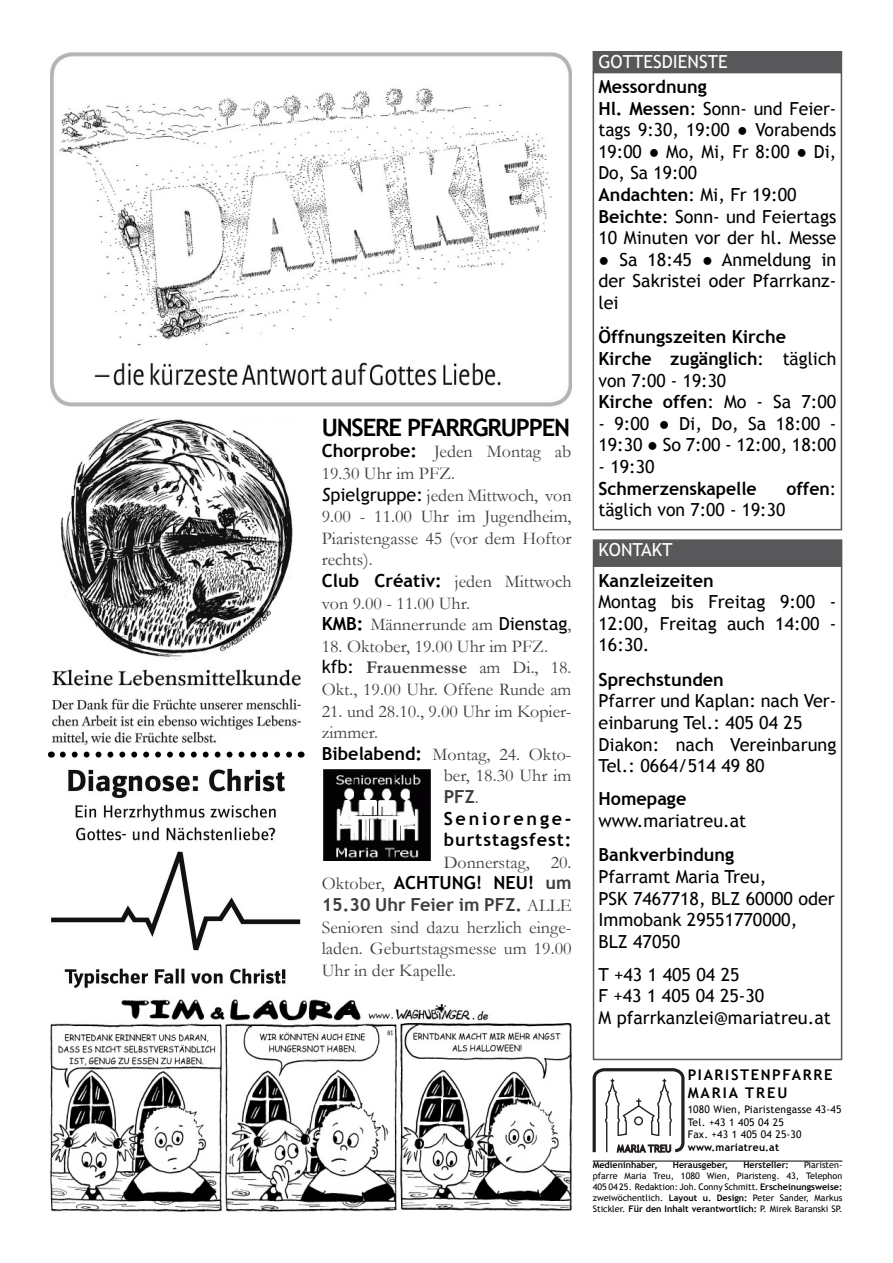
<style>
.page{position:relative;width:893px;height:1263px;background:#fff}
.page>*{position:absolute;margin:0;border:0;box-sizing:border-box;transform-origin:0 0}
.t1{font:700 24px "Trebuchet MS";letter-spacing:-.05em;color:#000}
.t2{font:18px/21.6px "Trebuchet MS";color:#000}
.t3{font:18px/21.6px "Garamond";color:#3e3d40}
.t4{font:700 18px/21.6px "Trebuchet MS";color:#000}
.t5{font:700 18px/21.6px "Trebuchet MS";color:#3e3d40}
.t6{font:700 18px/21.6px "Trebuchet MS";letter-spacing:.05em;color:#000}
.t7{font:18px "Trebuchet MS";color:#fff}
.t8{font:700 14.7px/17.7px "Trebuchet MS";letter-spacing:.11em;color:#000}
.t9{font:10.5px/12.6px "Trebuchet MS";letter-spacing:.02em;color:#000}
.t10{font:700 10.5px "Trebuchet MS";letter-spacing:.02em;color:#000}
.t11{font:9px/10.8px "Trebuchet MS";color:#000;text-align:justify}
.t12{font:700 9px "Trebuchet MS";color:#000}
.s1{font-family:"Trebuchet MS";font-weight:700;color:#000}
.s2{font-family:"Trebuchet MS";font-style:italic;color:#000}
.s3{font-family:"Trebuchet MS";color:#000}
.s4{font-weight:700}
.s5{color:#3e3d40}
.s6{font-family:"Garamond";font-weight:400;color:#3e3d40}
.s7{font-family:"Garamond";font-weight:400}
.s8{color:#000}
.s9{font-weight:400}
</style>
<div class="page">
<img style="left:323px;top:769px;width:108px;height:92px">
<img style="left:52px;top:418px;width:248px;height:327px">
<img style="left:51px;top:52px;width:520px;height:355px">
<img style="left:50px;top:999px;width:523px;height:213px">
<img style="left:51px;top:768px;width:249px;height:220px">
<svg style="left:63px;top:752px;width:238px;height:6px"></svg>
<div style="left:592px;top:565px;width:250px;height:495px;border:1px solid #58585a"></div>
<div style="left:593px;top:540px;width:248px;height:26px;background:#58585a"></div>
<div style="left:592px;top:539px;width:250px;height:27px;border:1px solid #58585a"></div>
<div style="left:592px;top:72px;width:250px;height:458px;border:1px solid #58585a"></div>
<div style="left:593px;top:52px;width:248px;height:20px;background:#58585a"></div>
<div style="left:592px;top:51px;width:250px;height:22px;border:1px solid #58585a"></div>
<hr style="left:592px;top:1160px;width:250px;height:2px;background:#58585a">
<svg style="left:592px;top:1068px;width:92px;height:84px"></svg>
<h1 class="t1" style="left:322px;top:418px;width:250px">UNSERE PFARRGRUPPEN</h1>
<p class="t3" style="left:322px;top:443px;width:251px"><span class="s1">Chorprobe:</span> Jeden Montag ab<br>19.30 Uhr im PFZ.<br><span class="s2">S</span><span class="s3">pielgruppe:</span> jeden Mittwoch, von<br>9.00 - 11.00 Uhr im Jugendheim,<br>Piaristengasse 45 (vor dem Hoftor rechts).<br><span class="s1">Club Créativ:</span> jeden Mittwoch von 9.00 - 11.00 Uhr.<br><span class="s1">KMB:</span> Männerrunde am <span class="s3">Dienstag</span>,</p>
<p class="t3" style="left:322px;top:638px;width:251px">18. Oktober, 19.00 Uhr im PFZ. <span class="s3">kfb:</span> <span class="s4">Frauenmesse</span> am Di., 18.<br>Okt., 19.00 Uhr. Offene Runde am</p>
<p class="t3" style="left:322px;top:702px;width:251px">21. und 28.10., 9.00 Uhr im Kopier-</p>
<p class="t3" style="left:322px;top:724px;width:58px">zimmer.</p>
<p class="t3" style="left:322px;top:746px;width:251px"><span class="s1">Bibelabend:</span> Montag, 24. Okto-</p>
<p class="t3" style="left:443px;top:767px;width:129px">ber, 18.30 Uhr im</p>
<p class="t6" style="left:443px;top:787px;width:129px"><span class="s5">PFZ</span><span class="s6">.<br></span>Seniorenge&shy;burtstagsfest:</p>
<p class="t3" style="left:443px;top:854px;width:129px">Donnerstag, 20.</p>
<p class="t5" style="left:322px;top:874px;width:251px"><span class="s7">Oktober,</span> <span class="s8">ACHTUNG! NEU!</span> um<br>15.30 Uhr Feier im PFZ. <span class="s7">ALLE</span></p>
<p class="t3" style="left:322px;top:918px;width:251px;text-align:justify">Senioren sind dazu herzlich einge&shy;laden. Geburtstagsmesse um 19.00<br>Uhr in der Kapelle.</p>
<p class="t7" style="left:598px;top:55px;width:131px">GOTTESDIENSTE</p>
<p class="t2" style="left:598px;top:77px;width:239px"><span class="s4">Messordnung<br>Hl. Messen</span>: Sonn- und Feier&shy;tags 9:30, 19:00 ● Vorabends<br>19:00 ● Mo, Mi, Fr 8:00 ● Di,<br>Do, Sa 19:00<br><span class="s4">Andachten</span>: Mi, Fr 19:00<br><span class="s4">Beichte</span>: Sonn- und Feiertags<br>10 Minuten vor der hl. Messe</p>
<p class="t2" style="left:598px;top:250px;width:239px;text-align:justify">● Sa 18:45 ● Anmeldung in der Sakristei oder Pfarrkanz&shy;lei</p>
<p class="t4" style="left:598px;top:328px;width:239px">Öffnungszeiten Kirche<br>Kirche zugänglich<span class="s9">: täglich von 7:00 - 19:30<br></span>Kirche offen<span class="s9">: Mo - Sa 7:00</span></p>
<p class="t2" style="left:598px;top:414px;width:239px">- 9:00 ● Di, Do, Sa 18:00 -<br>19:30 ● So 7:00 - 12:00, 18:00</p>
<p class="t2" style="left:598px;top:457px;width:58px">- 19:30</p>
<p class="t4" style="left:598px;top:479px;width:160px">Schmerzenskapelle</p>
<p class="t4" style="left:786px;top:479px;width:52px">offen<span class="s9">:</span></p>
<p class="t2" style="left:598px;top:501px;width:188px">täglich von 7:00 - 19:30</p>
<p class="t7" style="left:598px;top:543px;width:76px">KONTAKT</p>
<p class="t4" style="left:598px;top:571px;width:117px">Kanzleizeiten</p>
<p class="t2" style="left:598px;top:593px;width:239px;text-align:justify">Montag bis Freitag 9:00 - 12:00, Freitag auch 14:00 - 16:30.</p>
<p class="t4" style="left:598px;top:670px;width:127px">Sprechstunden</p>
<p class="t2" style="left:598px;top:692px;width:239px">Pfarrer und Kaplan: nach Ver&shy;einbarung Tel.: 405 04 25<br>Diakon: nach Vereinbarung<br>Tel.: 0664/514 49 80</p>
<p class="t4" style="left:598px;top:790px;width:89px">Homepage</p>
<p class="t2" style="left:598px;top:811px;width:149px">www.mariatreu.at</p>
<p class="t4" style="left:598px;top:846px;width:137px">Bankverbindung</p>
<p class="t2" style="left:598px;top:867px;width:238px">Pfarramt Maria Treu,<br>PSK 7467718, BLZ 60000 oder<br>Immobank 29551770000,<br>BLZ 47050</p>
<p class="t2" style="left:598px;top:965px;width:234px">T +43 1 405 04 25<br>F +43 1 405 04 25-30<br>M pfarrkanzlei@mariatreu.at</p>
<p class="t8" style="left:687px;top:1067px;width:146px">PIARISTENPFARRE<br>MARIA TREU</p>
<p class="t9" style="left:687px;top:1104px;width:155px">1080 Wien, Piaristengasse 43-45<br>Tel. +43 1 405 04 25<br>Fax. +43 1 405 04 25-30</p>
<p class="t10" style="left:687px;top:1143px;width:93px">www.mariatreu.at</p>
<p class="t12" style="left:592px;top:1162px;width:66px">Medieninhaber,</p>
<p class="t12" style="left:673px;top:1162px;width:57px">Herausgeber,</p>
<p class="t12" style="left:743px;top:1162px;width:47px">Hersteller:</p>
<p class="t11" style="left:592px;top:1161px;width:251px;text-indent:211px">Piaristen&shy;pfarre Maria Treu, 1080 Wien, Piaristeng. 43, Telephon 405 04 25. Redaktion: Joh. Conny Schmitt. <span class="s4">Erscheinungsweise: </span>zweiwöchentlich. <span class="s4">Layout u. Design:</span> Peter Sander, Markus Stickler. <span class="s4">Für den Inhalt verantwortlich:</span> P. Mirek Baranski SP.</p>
</div>
